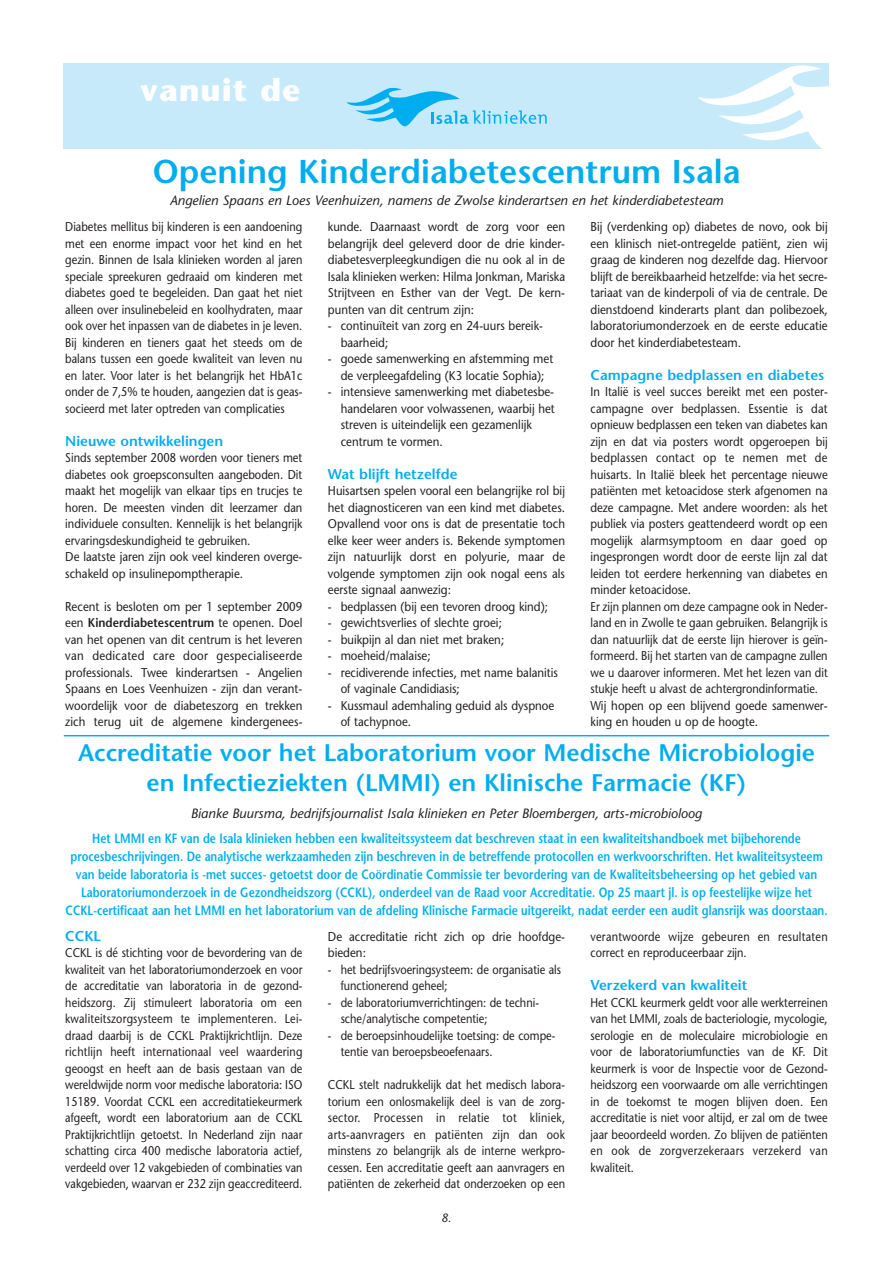
<style>
.page{position:relative;width:893px;height:1263px;background:#fff}
.page>*{position:absolute;margin:0;border:0;box-sizing:border-box;transform-origin:0 0}
.t1{font:600 33px "Stone Sans";color:#00aeef}
.t2{font:700 31.5px "Stone Sans";letter-spacing:.03em;color:#fff}
.t3{font:600 24px/30px "Stone Sans";color:#00aeef;text-align:center}
.t4{font:600 14.25px "Stone Sans";color:#00aeef}
.t5{font:600 13.5px/18px "Stone Sans";color:#00aeef;text-align:center;scale:.82 1}
.t6{font:italic 13.5px "Stone Sans";color:#231f20}
.t7{font:12.75px/16.5px "Stone Sans";color:#231f20;scale:.9 1}
.t8{font:12.75px/16.5px "Stone Sans";color:#231f20;text-align:justify;scale:.86 1}
.t9{font:12.75px/16.5px "Stone Sans";color:#231f20;scale:.88 1}
.t10{font:12.75px/16.5px "Stone Sans";color:#231f20;text-align:justify;scale:.85 1}
.t11{font:12.75px/16.5px "Stone Sans";color:#231f20;scale:.87 1}
.t12{font:12.75px/16.5px "Stone Sans";letter-spacing:.02em;color:#231f20;scale:.86 1}
.t13{font:italic 12px "Stone Sans";color:#231f20}
.s1{font-weight:600}
</style>
<div class="page">
<div style="left:64px;top:64px;width:765px;height:85px;background:#c6eafa"></div>
<svg style="left:698px;top:65px;width:131px;height:84px"></svg>
<svg style="left:346px;top:88px;width:201px;height:38px"></svg>
<hr style="left:64px;top:735px;width:765px;height:1px;background:#00aeef">
<h2 class="t2" style="left:141px;top:78px;width:161px">vanuit de</h2>
<h1 class="t1" style="left:153px;top:159px;width:589px">Opening Kinderdiabetescentrum Isala</h1>
<p class="t6" style="left:170px;top:195px;width:555px">Angelien Spaans en Loes Veenhuizen, namens de Zwolse kinderartsen en het kinderdiabetesteam</p>
<p class="t8" style="left:65px;top:220px;width:277px">Diabetes mellitus bij kinderen is een aandoening met een enorme impact voor het kind en het gezin. Binnen de Isala klinieken worden al jaren speciale spreekuren gedraaid om kinderen met diabetes goed te begeleiden. Dan gaat het niet alleen over insulinebeleid en koolhydraten, maar ook over het inpassen van de diabetes in je leven.<br>Bij kinderen en tieners gaat het steeds om de balans tussen een goede kwaliteit van leven nu en later. Voor later is het belangrijk het HbA1c onder de 7,5% te houden, aangezien dat is geas&shy;socieerd met later optreden van complicaties</p>
<p class="t4" style="left:65px;top:435px;width:159px">Nieuwe ontwikkelingen</p>
<p class="t11" style="left:65px;top:451px;width:274px">Sinds september 2008 worden voor tieners met diabetes ook groepsconsulten aangeboden. Dit maakt het mogelijk van elkaar tips en trucjes te horen. De meesten vinden dit leerzamer dan individuele consulten. Kennelijk is het belangrijk ervaringsdeskundigheid te gebruiken.<br>De laatste jaren zijn ook veel kinderen overge&shy;schakeld op insulinepomptherapie.</p>
<p class="t7" style="left:65px;top:599px;width:265px;text-align:justify">Recent is besloten om per 1 september 2009 een <span class="s1">Kinderdiabetescentrum</span> te openen. Doel van het openen van dit centrum is het leveren van dedicated care door gespecialiseerde professionals. Twee kinderartsen - Angelien Spaans en Loes Veenhuizen - zijn dan verant&shy;woordelijk voor de diabeteszorg en trekken zich terug uit de algemene kindergenees-</p>
<p class="t7" style="left:328px;top:220px;width:265px;text-align:justify">kunde. Daarnaast wordt de zorg voor een belangrijk deel geleverd door de drie kinder&shy;diabetesverpleegkundigen die nu ook al in de Isala klinieken werken: Hilma Jonkman, Mariska Strijtveen en Esther van der Vegt. De kern&shy;punten van dit centrum zijn:</p>
<p class="t7" style="left:341px;top:319px;width:226px;text-indent:-13px">- continuïteit van zorg en 24-uurs bereik&shy;baarheid;</p>
<p class="t7" style="left:328px;top:352px;width:252px;text-align:center">- goede samenwerking en afstemming met de verpleegafdeling (K3 locatie Sophia);</p>
<p class="t7" style="left:341px;top:385px;width:239px;text-indent:-13px">- intensieve samenwerking met diabetesbe&shy;handelaren voor volwassenen, waarbij het streven is uiteindelijk een gezamenlijk centrum te vormen.</p>
<p class="t4" style="left:328px;top:468px;width:131px">Wat blijft hetzelfde</p>
<p class="t7" style="left:328px;top:484px;width:265px;text-align:justify">Huisartsen spelen vooral een belangrijke rol bij het diagnosticeren van een kind met diabetes.<br>Opvallend voor ons is dat de presentatie toch elke keer weer anders is. Bekende symptomen zijn natuurlijk dorst en polyurie, maar de volgende symptomen zijn ook nogal eens als eerste signaal aanwezig:</p>
<p class="t7" style="left:328px;top:599px;width:246px">- bedplassen (bij een tevoren droog kind);</p>
<p class="t7" style="left:328px;top:616px;width:195px">- gewichtsverlies of slechte groei;</p>
<p class="t7" style="left:328px;top:632px;width:197px">- buikpijn al dan niet met braken;</p>
<p class="t7" style="left:328px;top:649px;width:116px">- moeheid/malaise;</p>
<p class="t7" style="left:341px;top:665px;width:243px;text-indent:-13px">- recidiverende infecties, met name balanitis of vaginale Candidiasis;</p>
<p class="t7" style="left:341px;top:698px;width:239px;text-indent:-13px">- Kussmaul ademhaling geduid als dyspnoe of tachypnoe.</p>
<p class="t7" style="left:591px;top:220px;width:265px;text-align:justify">Bij (verdenking op) diabetes de novo, ook bij een klinisch niet-ontregelde patiënt, zien wij graag de kinderen nog dezelfde dag. Hiervoor blijft de bereikbaarheid hetzelfde: via het secre&shy;tariaat van de kinderpoli of via de centrale. De dienstdoend kinderarts plant dan polibezoek, laboratoriumonderzoek en de eerste educatie door het kinderdiabetesteam.</p>
<p class="t4" style="left:591px;top:369px;width:235px">Campagne bedplassen en diabetes</p>
<p class="t9" style="left:591px;top:385px;width:271px">In Italië is veel succes bereikt met een poster&shy;campagne over bedplassen. Essentie is dat opnieuw bedplassen een teken van diabetes kan zijn en dat via posters wordt opgeroepen bij bedplassen contact op te nemen met de huisarts. In Italië bleek het percentage nieuwe patiënten met ketoacidose sterk afgenomen na deze campagne. Met andere woorden: als het publiek via posters geattendeerd wordt op een mogelijk alarmsymptoom en daar goed op ingesprongen wordt door de eerste lijn zal dat leiden tot eerdere herkenning van diabetes en minder ketoacidose.<br>Er zijn plannen om deze campagne ook in Neder&shy;land en in Zwolle te gaan gebruiken. Belangrijk is dan natuurlijk dat de eerste lijn hierover is geïn&shy;formeerd. Bij het starten van de campagne zullen we u daarover informeren. Met het lezen van dit stukje heeft u alvast de achtergrondinformatie.<br>Wij hopen op een blijvend goede samenwer&shy;king en houden u op de hoogte.</p>
<h3 class="t3" style="left:78px;top:740px;width:738px">Accreditatie voor het Laboratorium voor Medische Microbiologie en Infectieziekten (LMMI) en Klinische Farmacie (KF)</h3>
<p class="t6" style="left:191px;top:808px;width:513px">Bianke Buursma, bedrijfsjournalist Isala klinieken en Peter Bloembergen, arts-microbioloog</p>
<p class="t5" style="left:66px;top:831px;width:931px">Het LMMI en KF van de Isala klinieken hebben een kwaliteitssysteem dat beschreven staat in een kwaliteitshandboek met bijbehorende procesbeschrijvingen. De analytische werkzaamheden zijn beschreven in de betreffende protocollen en werkvoorschriften. Het kwaliteitsysteem van beide laboratoria is -met succes- getoetst door de Coördinatie Commissie ter bevordering van de Kwaliteitsbeheersing op het gebied van Laboratoriumonderzoek in de Gezondheidszorg (CCKL), onderdeel van de Raad voor Accreditatie. Op 25 maart jl. is op feestelijke wijze het CCKL-certificaat aan het LMMI en het laboratorium van de afdeling Klinische Farmacie uitgereikt, nadat eerder een audit glansrijk was doorstaan.</p>
<p class="t4" style="left:65px;top:930px;width:37px">CCKL</p>
<p class="t10" style="left:65px;top:946px;width:281px">CCKL is dé stichting voor de bevordering van de kwaliteit van het laboratoriumonderzoek en voor de accreditatie van laboratoria in de gezond&shy;heidszorg. Zij stimuleert laboratoria om een kwaliteitszorgsysteem te implementeren. Lei&shy;draad daarbij is de CCKL Praktijkrichtlijn. Deze richtlijn heeft internationaal veel waardering geoogst en heeft aan de basis gestaan van de wereldwijde norm voor medische laboratoria: ISO 15189. Voordat CCKL een accreditatiekeurmerk afgeeft, wordt een laboratorium aan de CCKL Praktijkrichtlijn getoetst. In Nederland zijn naar schatting circa 400 medische laboratoria actief, verdeeld over 12 vakgebieden of combinaties van vakgebieden, waarvan er 232 zijn geaccrediteerd.</p>
<p class="t7" style="left:328px;top:929px;width:265px">De accreditatie richt zich op drie hoofdge&shy;bieden:</p>
<p class="t8" style="left:341px;top:962px;width:258px;text-indent:-13px">- het bedrijfsvoeringsysteem: de organisatie als functionerend geheel;</p>
<p class="t8" style="left:341px;top:995px;width:232px;text-indent:-13px">- de laboratoriumverrichtingen: de techni&shy;sche/analytische competentie;</p>
<p class="t8" style="left:341px;top:1028px;width:251px;text-indent:-13px">- de beroepsinhoudelijke toetsing: de compe&shy;tentie van beroepsbeoefenaars.</p>
<p class="t8" style="left:328px;top:1078px;width:277px">CCKL stelt nadrukkelijk dat het medisch labora&shy;torium een onlosmakelijk deel is van de zorg&shy;sector. Processen in relatie tot kliniek, arts-aanvragers en patiënten zijn dan ook minstens zo belangrijk als de interne werkpro&shy;cessen. Een accreditatie geeft aan aanvragers en patiënten de zekerheid dat onderzoeken op een</p>
<p class="t13" style="left:441px;top:1213px;width:12px">8.</p>
<p class="t12" style="left:591px;top:929px;width:277px">verantwoorde wijze gebeuren en resultaten correct en reproduceerbaar zijn.</p>
<p class="t4" style="left:591px;top:980px;width:158px">Verzekerd van kwaliteit</p>
<p class="t8" style="left:591px;top:995px;width:277px">Het CCKL keurmerk geldt voor alle werkterreinen van het LMMI, zoals de bacteriologie, mycologie, serologie en de moleculaire microbiologie en voor de laboratoriumfuncties van de KF. Dit keurmerk is voor de Inspectie voor de Gezond&shy;heidszorg een voorwaarde om alle verrichtingen in de toekomst te mogen blijven doen. Een accreditatie is niet voor altijd, er zal om de twee jaar beoordeeld worden. Zo blijven de patiënten en ook de zorgverzekeraars verzekerd van kwaliteit.</p>
</div>
